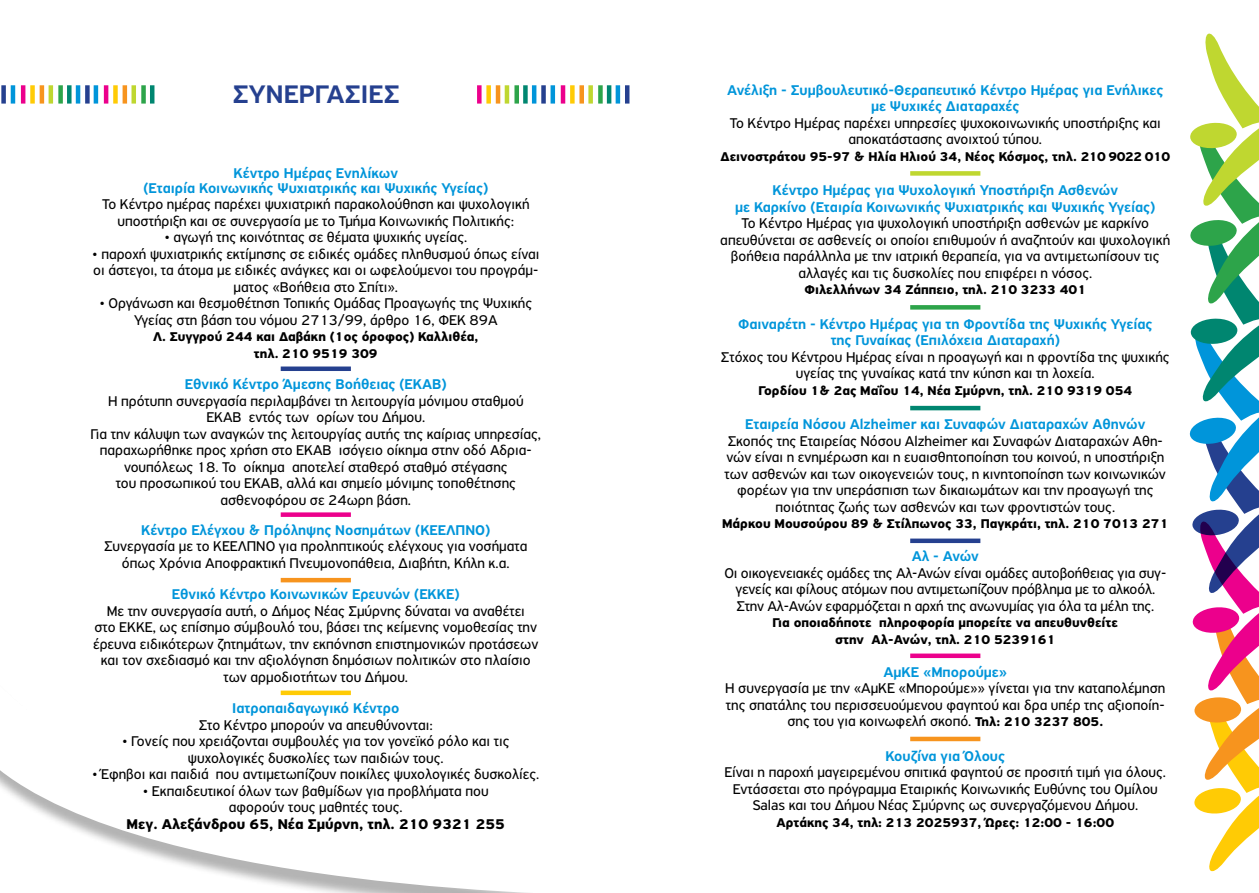
<style>
.page{position:relative;width:1259px;height:893px;background:#fff}
.page>*{position:absolute;margin:0;border:0;box-sizing:border-box;transform-origin:0 0}
.t1{font:500 27px "PF Highway Sans Pro";letter-spacing:.01em;color:#25408f}
.t2{font:15px/16.5px "PF Highway Sans Pro";color:#000;text-align:center}
.t3{font:500 15px/16.5px "PF Highway Sans Pro";color:#0095da;text-align:center}
.t4{font:700 15px "PF Highway Sans Pro";color:#000}
.t5{font:700 13.5px/16.5px "PF Highway Sans Pro";color:#000;text-align:center}
.s1{font-weight:700;font-size:13.5px}
</style>
<div class="page">
<div style="left:281px;top:366px;width:70px;height:5px;background:#25408f"></div>
<div style="left:281px;top:512px;width:70px;height:5px;background:#ec008c"></div>
<hr style="left:281px;top:578px;width:70px;height:4px;background:#f7941e">
<div style="left:910px;top:171px;width:70px;height:5px;background:#bfd730"></div>
<div style="left:910px;top:305px;width:70px;height:5px;background:#2da44a"></div>
<hr style="left:910px;top:406px;width:70px;height:4px;background:#008670">
<hr style="left:910px;top:539px;width:70px;height:4px;background:#25408f">
<div style="left:910px;top:653px;width:70px;height:5px;background:#ec008c"></div>
<hr style="left:910px;top:737px;width:70px;height:4px;background:#f7941e">
<svg style="left:0;top:690px;width:527px;height:203px"></svg>
<svg style="left:1189px;top:33px;width:70px;height:839px"></svg>
<svg style="left:477px;top:85px;width:4px;height:19px"></svg>
<div style="left:486px;top:85px;width:5px;height:19px;background:#ffcb05"></div>
<hr style="left:496px;top:85px;width:4px;height:19px;background:#f7941e">
<hr style="left:505px;top:85px;width:4px;height:19px;background:#bfd730">
<div style="left:514px;top:85px;width:5px;height:19px;background:#2da44a"></div>
<div style="left:523px;top:85px;width:5px;height:19px;background:#008670"></div>
<hr style="left:532px;top:85px;width:4px;height:19px;background:#0095da">
<div style="left:541px;top:85px;width:5px;height:19px;background:#25408f"></div>
<div style="left:550px;top:85px;width:5px;height:19px;background:#0095da"></div>
<hr style="left:561px;top:85px;width:4px;height:19px;background:#ec008c">
<svg style="left:570px;top:85px;width:4px;height:19px"></svg>
<div style="left:579px;top:85px;width:5px;height:19px;background:#f7941e"></div>
<div style="left:588px;top:85px;width:5px;height:19px;background:#bfd730"></div>
<div style="left:598px;top:85px;width:5px;height:19px;background:#2da44a"></div>
<hr style="left:607px;top:85px;width:4px;height:19px;background:#008670">
<div style="left:615px;top:85px;width:5px;height:19px;background:#0095da"></div>
<hr style="left:625px;top:85px;width:4px;height:19px;background:#25408f">
<div style="left:1px;top:85px;width:5px;height:19px;background:#25408f"></div>
<hr style="left:11px;top:85px;width:4px;height:19px;background:#0095da">
<hr style="left:21px;top:85px;width:4px;height:19px;background:#ec008c">
<div style="left:30px;top:85px;width:5px;height:19px;background:#ffcb05"></div>
<hr style="left:40px;top:85px;width:4px;height:19px;background:#f7941e">
<hr style="left:49px;top:85px;width:4px;height:19px;background:#bfd730">
<div style="left:58px;top:85px;width:5px;height:19px;background:#2da44a"></div>
<div style="left:67px;top:85px;width:5px;height:19px;background:#008670"></div>
<hr style="left:76px;top:85px;width:4px;height:19px;background:#0095da">
<div style="left:85px;top:85px;width:5px;height:19px;background:#25408f"></div>
<hr style="left:94px;top:85px;width:4px;height:19px;background:#0095da">
<hr style="left:104px;top:85px;width:4px;height:19px;background:#ec008c">
<div style="left:113px;top:85px;width:5px;height:19px;background:#ffcb05"></div>
<hr style="left:123px;top:85px;width:4px;height:19px;background:#f7941e">
<div style="left:131px;top:85px;width:5px;height:19px;background:#bfd730"></div>
<div style="left:141px;top:85px;width:5px;height:19px;background:#2da44a"></div>
<hr style="left:150px;top:85px;width:4px;height:19px;background:#008670">
<h1 class="t1" style="left:233px;top:79px;width:168px">ΣΥΝΕΡΓΑΣΙΕΣ</h1>
<p class="t3" style="left:143px;top:165px;width:346px;line-height:15px">Κέντρο Ημέρας Ενηλίκων<br>(Εταιρία Κοινωνικής Ψυχιατρικής και Ψυχικής Υγείας)</p>
<p class="t2" style="left:102px;top:196px;width:429px">Το Κέντρο ημέρας παρέχει ψυχιατρική παρακολούθηση και ψυχολογική υποστήριξη και σε συνεργασία με το Τμήμα Κοινωνικής Πολιτικής:</p>
<p class="t2" style="left:164px;top:229px;width:304px">• αγωγή της κοινότητας σε θέματα ψυχικής υγείας.</p>
<p class="t2" style="left:92px;top:245px;width:449px">• παροχή ψυχιατρικής εκτίμησης σε ειδικές ομάδες πληθυσμού όπως είναι οι άστεγοι, τα άτομα με ειδικές ανάγκες και οι ωφελούμενοι του προγράμ&shy;ματος «Βοήθεια στο Σπίτι».</p>
<p class="t2" style="left:99px;top:295px;width:434px">• Οργάνωση και θεσμοθέτηση Τοπικής Ομάδας Προαγωγής της Ψυχικής<br>Υγείας στη βάση του νόμου 2713/99, άρθρο 16, ΦΕΚ 89Α</p>
<p class="t5" style="left:153px;top:329px;width:327px">Λ. Συγγρού 244 και Δαβάκη (1ος όροφος) Καλλιθέα, τηλ. 210 9519 309</p>
<p class="t3" style="left:185px;top:376px;width:263px">Εθνικό Κέντρο Άμεσης Βοήθειας (ΕΚΑΒ)</p>
<p class="t2" style="left:90px;top:392px;width:452px">Η πρότυπη συνεργασία περιλαμβάνει τη λειτουργία μόνιμου σταθμού ΕΚΑΒ εντός των ορίων του Δήμου.<br>Για την κάλυψη των αναγκών της λειτουργίας αυτής της καίριας υπηρεσίας, παραχωρήθηκε προς χρήση στο ΕΚΑΒ ισόγειο οίκημα στην οδό Αδρια&shy;νουπόλεως 18. Το οίκημα αποτελεί σταθερό σταθμό στέγασης<br>του προσωπικού του ΕΚΑΒ, αλλά και σημείο μόνιμης τοποθέτησης ασθενοφόρου σε 24ωρη βάση.</p>
<p class="t3" style="left:141px;top:522px;width:351px">Κέντρο Ελέγχου &amp; Πρόληψης Νοσημάτων (ΚΕΕΛΠΝΟ)</p>
<p class="t2" style="left:104px;top:538px;width:425px">Συνεργασία με το ΚΕΕΛΠΝΟ για προληπτικούς ελέγχους για νοσήματα όπως Χρόνια Αποφρακτική Πνευμονοπάθεια, Διαβήτη, Κήλη κ.α.</p>
<p class="t3" style="left:172px;top:586px;width:289px">Εθνικό Κέντρο Κοινωνικών Ερευνών (ΕΚΚΕ)</p>
<p class="t2" style="left:93px;top:602px;width:447px">Με την συνεργασία αυτή, ο Δήμος Νέας Σμύρνης δύναται να αναθέτει<br>στο ΕΚΚΕ, ως επίσημο σύμβουλό του, βάσει της κείμενης νομοθεσίας την έρευνα ειδικότερων ζητημάτων, την εκπόνηση επιστημονικών προτάσεων και τον σχεδιασμό και την αξιολόγηση δημόσιων πολιτικών στο πλαίσιο των αρμοδιοτήτων του Δήμου.</p>
<p class="t3" style="left:232px;top:700px;width:169px">Ιατροπαιδαγωγικό Κέντρο</p>
<p class="t2" style="left:199px;top:716px;width:236px">Στο Κέντρο μπορούν να απευθύνονται:</p>
<p class="t2" style="left:122px;top:733px;width:389px">• Γονείς που χρειάζονται συμβουλές για τον γονεϊκό ρόλο και τις ψυχολογικές δυσκολίες των παιδιών τους.</p>
<p class="t2" style="left:92px;top:766px;width:449px">• Έφηβοι και παιδιά που αντιμετωπίζουν ποικίλες ψυχολογικές δυσκολίες.</p>
<p class="t2" style="left:143px;top:782px;width:347px">• Εκπαιδευτικοί όλων των βαθμίδων για προβλήματα που αφορούν τους μαθητές τους.</p>
<p class="t4" style="left:126px;top:815px;width:380px">Μεγ. Αλεξάνδρου 65, Νέα Σμύρνη, τηλ. 210 9321 255</p>
<p class="t3" style="left:727px;top:82px;width:438px">Ανέλιξη - Συμβουλευτικό-Θεραπευτικό Κέντρο Ημέρας για Ενήλικες με Ψυχικές Διαταραχές</p>
<p class="t2" style="left:730px;top:115px;width:432px">Το Κέντρο Ημέρας παρέχει υπηρεσίες ψυχοκοινωνικής υποστήριξης και αποκατάστασης ανοιχτού τύπου.</p>
<p class="t5" style="left:720px;top:149px;width:451px">Δεινοστράτου 95-97 &amp; Ηλία Ηλιού 34, Νέος Κόσμος, τηλ. 210 9022 010</p>
<p class="t3" style="left:735px;top:182px;width:421px">Κέντρο Ημέρας για Ψυχολογική Υποστήριξη Ασθενών<br>με Καρκίνο (Εταιρία Κοινωνικής Ψυχιατρικής και Ψυχικής Υγείας)</p>
<p class="t2" style="left:720px;top:215px;width:451px">Το Κέντρο Ημέρας για ψυχολογική υποστήριξη ασθενών με καρκίνο απευθύνεται σε ασθενείς οι οποίοι επιθυμούν ή αναζητούν και ψυχολογική βοήθεια παράλληλα με την ιατρική θεραπεία, για να αντιμετωπίσουν τις αλλαγές και τις δυσκολίες που επιφέρει η νόσος.</p>
<p class="t5" style="left:804px;top:282px;width:283px">Φιλελλήνων 34 Ζάππειο, τηλ. 210 3233 401</p>
<p class="t3" style="left:738px;top:316px;width:416px">Φαιναρέτη - Κέντρο Ημέρας για τη Φροντίδα της Ψυχικής Υγείας της Γυναίκας (Επιλόχεια Διαταραχή)</p>
<p class="t2" style="left:721px;top:349px;width:450px">Στόχος του Κέντρου Ημέρας είναι η προαγωγή και η φροντίδα της ψυχικής υγείας της γυναίκας κατά την κύηση και τη λοχεία.</p>
<p class="t5" style="left:758px;top:383px;width:375px">Γορδίου 1&amp; 2ας Μαΐου 14, Νέα Σμύρνη, τηλ. 210 9319 054</p>
<p class="t3" style="left:745px;top:416px;width:401px">Εταιρεία Νόσου Alzheimer και Συναφών Διαταραχών Αθηνών</p>
<p class="t2" style="left:724px;top:433px;width:443px">Σκοπός της Εταιρείας Νόσου Alzheimer και Συναφών Διαταραχών Αθη&shy;νών είναι η ενημέρωση και η ευαισθητοποίηση του κοινού, η υποστήριξη των ασθενών και των οικογενειών τους, η κινητοποίηση των κοινωνικών φορέων για την υπεράσπιση των δικαιωμάτων και την προαγωγή της ποιότητας ζωής των ασθενών και των φροντιστών τους.</p>
<p class="t5" style="left:722px;top:516px;width:448px">Μάρκου Μουσούρου 89 &amp; Στίλπωνος 33, Παγκράτι, τηλ. 210 7013 271</p>
<p class="t3" style="left:911px;top:548px;width:69px">Αλ - Ανών</p>
<p class="t2" style="left:724px;top:565px;width:443px">Οι οικογενειακές ομάδες της Αλ-Ανών είναι ομάδες αυτοβοήθειας για συγ&shy;γενείς και φίλους ατόμων που αντιμετωπίζουν πρόβλημα με το αλκοόλ.<br>Στην Αλ-Ανών εφαρμόζεται η αρχή της ανωνυμίας για όλα τα μέλη της.</p>
<p class="t5" style="left:772px;top:615px;width:347px">Για οποιαδήποτε πληροφορία μπορείτε να απευθυνθείτε στην Αλ-Ανών, τηλ. 210 5239161</p>
<p class="t3" style="left:883px;top:664px;width:125px">ΑμΚΕ «Μπορούμε»</p>
<p class="t2" style="left:725px;top:680px;width:442px">Η συνεργασία με την «ΑμΚΕ «Μπορούμε»» γίνεται για την καταπολέμηση της σπατάλης του περισσευούμενου φαγητού και δρα υπέρ της αξιοποίη&shy;σης του για κοινωφελή σκοπό. <span class="s1">Τηλ: 210 3237 805.</span></p>
<p class="t3" style="left:885px;top:748px;width:121px">Κουζίνα για Όλους</p>
<p class="t2" style="left:724px;top:764px;width:443px">Είναι η παροχή μαγειρεμένου σπιτικά φαγητού σε προσιτή τιμή για όλους.<br>Εντάσσεται στο πρόγραμμα Εταιρικής Κοινωνικής Ευθύνης του Ομίλου<br>Salas και του Δήμου Νέας Σμύρνης ως συνεργαζόμενου Δήμου.</p>
<p class="t5" style="left:776px;top:815px;width:339px">Αρτάκης 34, τηλ: 213 2025937, Ώρες: 12:00 - 16:00</p>
</div>
